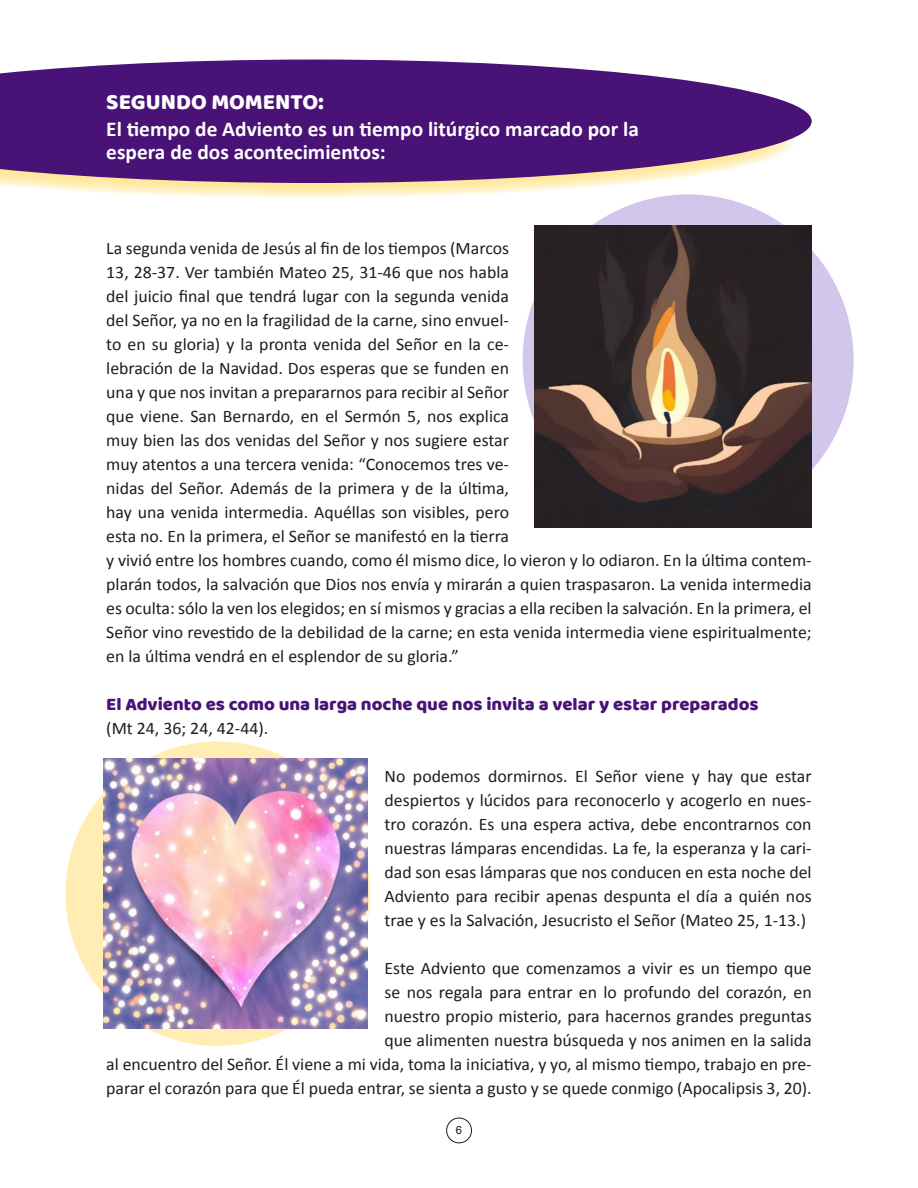
<style>
.page{position:relative;width:918px;height:1188px;background:#fff}
.page>*{position:absolute;margin:0;border:0;box-sizing:border-box;transform-origin:0 0}
.t1{font:22.5px "Baloo Thambi";color:#fff}
.t2{font:700 21.15px/22.5px "Calibri";color:#fff}
.t3{font:18.3px "Baloo Thambi";color:#491276}
.t4{font:17.7px/24px "Calibri";color:#1d1d1b}
.t5{font:11.25px "Arial";color:#1d1d1b}
</style>
<div class="page">
<div style="left:446px;top:1118px;width:26px;height:25px;border:1px solid #1d1d1b;border-radius:50%"></div>
<div style="left:65px;top:741px;width:305px;height:305px;background:#ffedb3;border-radius:50%"></div>
<div style="left:523px;top:194px;width:331px;height:332px;background:#d2c6eb;border-radius:50%"></div>
<svg style="left:0;top:183px;width:722px;height:15px"></svg>
<svg style="left:0;top:60px;width:812px;height:123px;background:#653587"></svg>
<img style="left:535px;top:225px;width:277px;height:302px">
<img style="left:103px;top:759px;width:265px;height:270px">
<p class="t1" style="left:106px;top:86px;width:219px">SEGUNDO MOMENTO:</p>
<p class="t2" style="left:106px;top:118px;width:534px">El tiempo de Adviento es un tiempo litúrgico marcado por la espera de dos acontecimientos:</p>
<p class="t4" style="left:106px;top:236px;width:707px">La segunda venida de Jesús al fin de los tiempos (Marcos<br>13, 28-37. Ver también Mateo 25, 31-46 que nos habla<br>del juicio final que tendrá lugar con la segunda venida<br>del Señor, ya no en la fragilidad de la carne, sino envuel-<br>to en su gloria) y la pronta venida del Señor en la ce-<br>lebración de la Navidad. Dos esperas que se funden en<br>una y que nos invitan a prepararnos para recibir al Señor<br>que viene. San Bernardo, en el Sermón 5, nos explica<br>muy bien las dos venidas del Señor y nos sugiere estar<br>muy atentos a una tercera venida: “Conocemos tres ve-<br>nidas del Señor. Además de la primera y de la última,<br>hay una venida intermedia. Aquéllas son visibles, pero<br>esta no. En la primera, el Señor se manifestó en la tierra<br>y vivió entre los hombres cuando, como él mismo dice, lo vieron y lo odiaron. En la última contem&shy;plarán todos, la salvación que Dios nos envía y mirarán a quien traspasaron. La venida intermedia es oculta: sólo la ven los elegidos; en sí mismos y gracias a ella reciben la salvación. En la primera, el Señor vino revestido de la debilidad de la carne; en esta venida intermedia viene espiritualmente; en la última vendrá en el esplendor de su gloria.”</p>
<p class="t3" style="left:106px;top:691px;width:654px">El Adviento es como una larga noche que nos invita a velar y estar preparados</p>
<p class="t4" style="left:106px;top:716px;width:164px">(Mt 24, 36; 24, 42-44).</p>
<p class="t4" style="left:385px;top:764px;width:429px;text-align:justify">No podemos dormirnos. El Señor viene y hay que estar despiertos y lúcidos para reconocerlo y acogerlo en nues&shy;tro corazón. Es una espera activa, debe encontrarnos con nuestras lámparas encendidas. La fe, la esperanza y la cari&shy;dad son esas lámparas que nos conducen en esta noche del Adviento para recibir apenas despunta el día a quién nos trae y es la Salvación, Jesucristo el Señor (Mateo 25, 1-13.)</p>
<p class="t4" style="left:106px;top:957px;width:707px;text-align:right">Este Adviento que comenzamos a vivir es un tiempo que<br>se nos regala para entrar en lo profundo del corazón, en<br>nuestro propio misterio, para hacernos grandes preguntas<br>que alimenten nuestra búsqueda y nos animen en la salida<br>al encuentro del Señor. Él viene a mi vida, toma la iniciativa, y yo, al mismo tiempo, trabajo en pre&shy;parar el corazón para que Él pueda entrar, se sienta a gusto y se quede conmigo (Apocalipsis 3, 20).</p>
<p class="t5" style="left:456px;top:1123px;width:8px">6</p>
</div>
